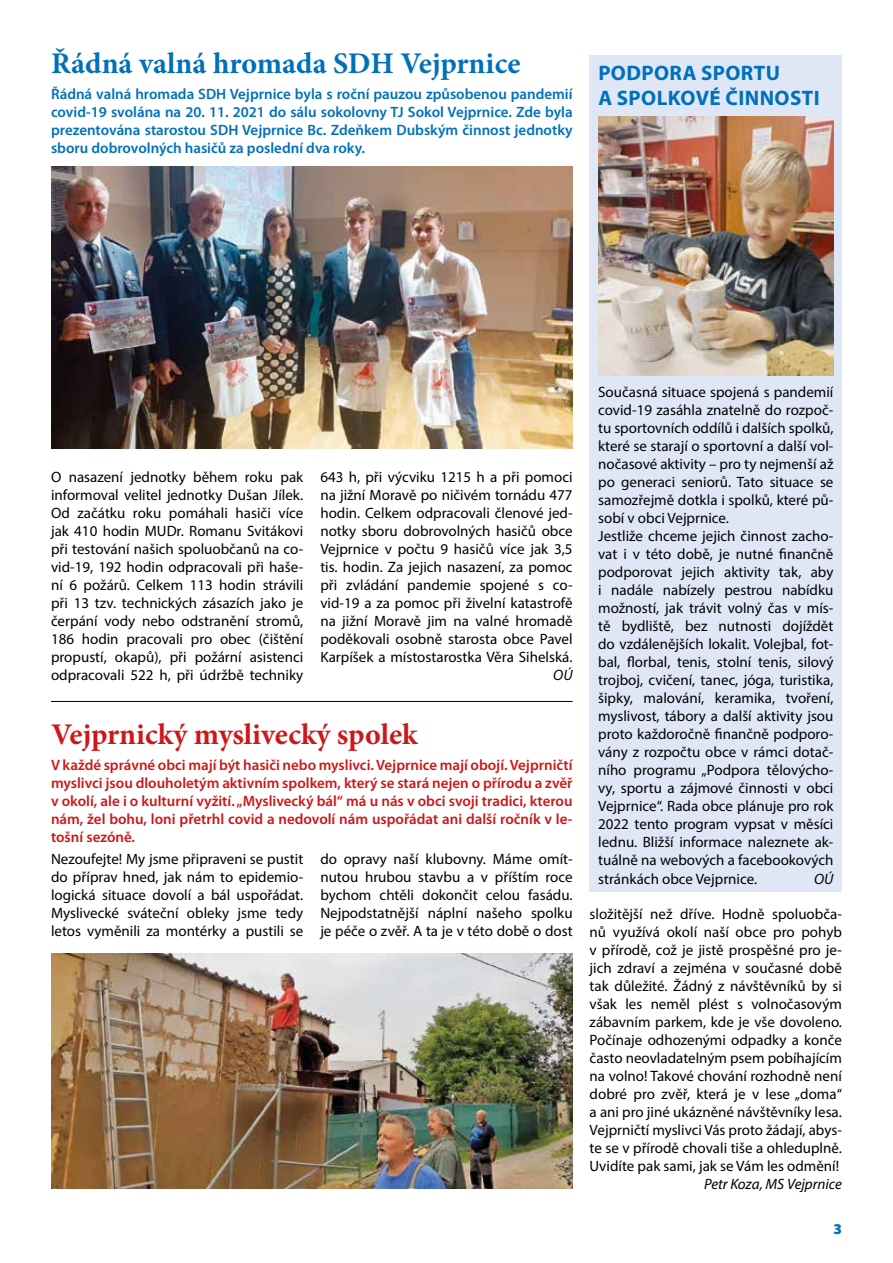
<style>
.page{position:relative;width:893px;height:1263px;background:#fff}
.page>*{position:absolute;margin:0;border:0;box-sizing:border-box;transform-origin:0 0}
.t1{font:700 30px "Minion Pro";color:#0070ba}
.t2{font:700 30px "Minion Pro";color:#cd1719}
.t3{font:700 21px/25.2px "Myriad Pro";letter-spacing:.02em;color:#0070ba}
.t4{font:15px/18px "Myriad Pro";color:#000;text-align:justify}
.t5{font:600 15px/18px "Myriad Pro";color:#cd1719;text-align:justify}
.t6{font:600 15px/18px "Myriad Pro";color:#0070ba;text-align:justify}
.t7{font:italic 15px "Myriad Pro";color:#000}
.t8{font:900 15px "Myriad Pro";color:#0070ba}
</style>
<div class="page">
<div style="left:590px;top:56px;width:252px;height:836px;background:#dfe7f7"></div>
<img style="left:598px;top:117px;width:235px;height:258px">
<img style="left:51px;top:167px;width:522px;height:281px">
<img style="left:51px;top:954px;width:522px;height:234px">
<hr style="left:51px;top:701px;width:522px;height:1px;background:#000">
<h1 class="t1" style="left:51px;top:42px;width:471px">Řádná valná hromada SDH Vejprnice</h1>
<p class="t6" style="left:51px;top:86px;width:523px">Řádná valná hromada SDH Vejprnice byla s roční pauzou způsobenou pandemií covid-19 svolána na 20. 11. 2021 do sálu sokolovny TJ Sokol Vejprnice. Zde byla prezentována starostou SDH Vejprnice Bc. Zdeňkem Dubským činnost jednotky sboru dobrovolných hasičů za poslední dva roky.</p>
<h2 class="t3" style="left:598px;top:59px;width:223px">PODPORA SPORTU<br>A SPOLKOVÉ ČINNOSTI</h2>
<p class="t4" style="left:51px;top:467px;width:254px">O nasazení jednotky během roku pak informoval velitel jednotky Dušan Jílek.<br>Od začátku roku pomáhali hasiči více jak 410 hodin MUDr. Romanu Svitákovi při testování našich spoluobčanů na co&shy;vid-19, 192 hodin odpracovali při haše&shy;ní 6 požárů. Celkem 113 hodin strávili při 13 tzv. technických zásazích jako je čerpání vody nebo odstranění stromů, 186 hodin pracovali pro obec (čištění propustí, okapů), při požární asistenci odpracovali 522 h, při údržbě techniky</p>
<p class="t4" style="left:320px;top:467px;width:254px">643 h, při výcviku 1215 h a při pomoci na jižní Moravě po ničivém tornádu 477 hodin. Celkem odpracovali členové jed&shy;notky sboru dobrovolných hasičů obce Vejprnice v počtu 9 hasičů více jak 3,5 tis. hodin. Za jejich nasazení, za pomoc při zvládání pandemie spojené s co&shy;vid-19 a za pomoc při živelní katastrofě na jižní Moravě jim na valné hromadě poděkovali osobně starosta obce Pavel Karpíšek a místostarostka Věra Sihelská.</p>
<p class="t7" style="left:553px;top:665px;width:21px">OÚ</p>
<h1 class="t2" style="left:51px;top:713px;width:368px">Vejprnický myslivecký spolek</h1>
<p class="t5" style="left:51px;top:756px;width:523px">V každé správné obci mají být hasiči nebo myslivci. Vejprnice mají obojí. Vejprničtí myslivci jsou dlouholetým aktivním spolkem, který se stará nejen o přírodu a zvěř v okolí, ale i o kulturní vyžití. „Myslivecký bál“ má u nás v obci svoji tradici, kterou nám, žel bohu, loni přetrhl covid a nedovolí nám uspořádat ani další ročník v le&shy;tošní sezóně.</p>
<p class="t4" style="left:51px;top:850px;width:254px">Nezoufejte! My jsme připraveni se pustit do příprav hned, jak nám to epidemio&shy;logická situace dovolí a bál uspořádat.<br>Myslivecké sváteční obleky jsme tedy letos vyměnili za montérky a pustili se</p>
<p class="t4" style="left:320px;top:850px;width:254px">do opravy naší klubovny. Máme omít&shy;nutou hrubou stavbu a v příštím roce bychom chtěli dokončit celou fasádu.<br>Nejpodstatnější náplní našeho spolku je péče o zvěř. A ta je v této době o dost</p>
<p class="t4" style="left:598px;top:383px;width:237px;text-align:left">Současná situace spojená s pandemií covid-19 zasáhla znatelně do rozpoč&shy;tu sportovních oddílů i dalších spolků, které se starají o sportovní a další vol&shy;nočasové aktivity – pro ty nejmenší až po generaci seniorů. Tato situace se samozřejmě dotkla i spolků, které pů&shy;sobí v obci Vejprnice.<br>Jestliže chceme jejich činnost zacho&shy;vat i v této době, je nutné finančně podporovat jejich aktivity tak, aby i nadále nabízely pestrou nabídku možností, jak trávit volný čas v mís&shy;tě bydliště, bez nutnosti dojíždět do vzdálenějších lokalit. Volejbal, fot&shy;bal, florbal, tenis, stolní tenis, silový trojboj, cvičení, tanec, jóga, turistika, šipky, malování, keramika, tvoření, myslivost, tábory a další aktivity jsou proto každoročně finančně podporo&shy;vány z rozpočtu obce v rámci dotač&shy;ního programu „Podpora tělovýcho&shy;vy, sportu a zájmové činnosti v obci Vejprnice“. Rada obce plánuje pro rok 2022 tento program vypsat v měsíci lednu. Bližší informace naleznete ak&shy;tuálně na webových a facebookových stránkách obce Vejprnice.</p>
<p class="t7" style="left:814px;top:869px;width:21px">OÚ</p>
<p class="t4" style="left:590px;top:904px;width:254px">složitější než dříve. Hodně spoluobča&shy;nů využívá okolí naší obce pro pohyb v přírodě, což je jistě prospěšné pro je&shy;jich zdraví a zejména v současné době tak důležité. Žádný z návštěvníků by si však les neměl plést s volnočasovým zábavním parkem, kde je vše dovoleno.<br>Počínaje odhozenými odpadky a konče často neovladatelným psem pobíhajícím na volno! Takové chování rozhodně není dobré pro zvěř, která je v lese „doma“ a ani pro jiné ukázněné návštěvníky lesa.<br>Vejprničtí myslivci Vás proto žádají, abys&shy;te se v přírodě chovali tiše a ohleduplně.<br>Uvidíte pak sami, jak se Vám les odmění!</p>
<p class="t7" style="left:704px;top:1174px;width:139px">Petr Koza, MS Vejprnice</p>
<p class="t8" style="left:834px;top:1220px;width:10px">3</p>
</div>
